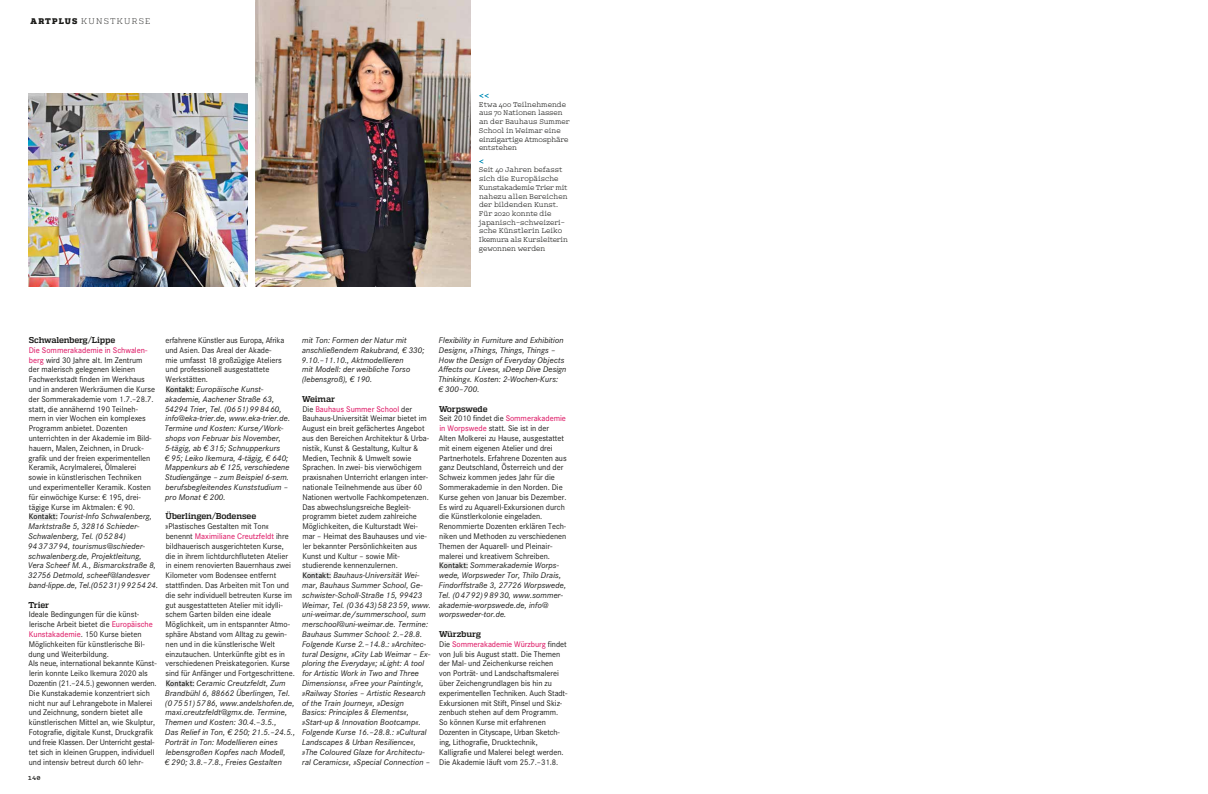
<style>
.page{position:relative;width:1208px;height:794px;background:#fff}
.page>*{position:absolute;margin:0;border:0;box-sizing:border-box;transform-origin:0 0}
.t1{font:8.5px/9.8px "Corporate S";letter-spacing:-.005em;color:#1a1a18}
.t2{font:italic 8.5px/9.8px "Corporate S";letter-spacing:-.005em;color:#1a1a18;scale:1.04 1}
.t3{font:700 8.5px "Quadon";letter-spacing:-.02em;color:#1a1a18}
.t4{font:300 8.2px/8.7px "Colon";color:#1a1a18}
.t5{font:300 8.2px "Quadon";letter-spacing:.15em;color:#1a1a18}
.t6{font:7px "Colon";color:#1a1a18}
.s1{font-weight:800}
.s2{font-weight:500;color:#de1d68}
.s3{font-weight:600;font-size:8.2px}
.s4{font-style:italic}
.s5{font-style:normal}
.s6{font-weight:600;font-style:normal;font-size:8.2px}
.s7{font-weight:500;font-style:normal;color:#de1d68}
</style>
<div class="page">
<img style="left:28px;top:94px;width:219px;height:192px">
<img style="left:256px;top:0;width:214px;height:286px">
<div style="left:29px;top:513px;width:29px;height:8px;background:#ececed"></div>
<div style="left:166px;top:385px;width:28px;height:8px;background:#ececed"></div>
<div style="left:166px;top:679px;width:28px;height:8px;background:#ececed"></div>
<div style="left:302px;top:572px;width:29px;height:7px;background:#ececed"></div>
<div style="left:439px;top:562px;width:29px;height:8px;background:#ececed"></div>
<svg style="left:479px;top:94px;width:9px;height:4px"></svg>
<p class="t5" style="left:31px;top:16px;width:121px"><span class="s1">ARTPLUS</span> KUNSTKURSE</p>
<p class="t4" style="left:479px;top:100px;width:92px">Etwa 400 Teilnehmende aus 70 Nationen lassen an der Bauhaus Summer<br>School in Weimar eine einzigartige Atmosphäre entstehen</p>
<p class="t4" style="left:479px;top:166px;width:91px">Seit 40 Jahren befasst sich die Europäische<br>Kunstakademie Trier mit nahezu allen Bereichen der bildenden Kunst.<br>Für 2020 konnte die japanisch-schweizeri&shy;sche Künstlerin Leiko<br>Ikemura als Kursleiterin gewonnen werden</p>
<p class="t3" style="left:29px;top:335px;width:88px">Schwalenberg/Lippe</p>
<p class="t1" style="left:28px;top:345px;width:132px"><span class="s2">Die Sommerakademie in Schwalen&shy;berg</span> wird 30 Jahre alt. Im Zentrum<br>der malerisch gelegenen kleinen Fachwerkstadt finden im Werkhaus<br>und in anderen Werkräumen die Kurse der Sommerakademie vom 1.7.–28.7. statt, die annähernd 190 Teilneh-<br>mern in vier Wochen ein komplexes Programm anbietet. Dozenten unterrichten in der Akademie im Bild&shy;hauern, Malen, Zeichnen, in Druck&shy;grafik und der freien experimentellen Keramik, Acrylmalerei, Ölmalerei<br>sowie in künstlerischen Techniken<br>und experimenteller Keramik. Kosten für einwöchige Kurse: € 195, drei&shy;tägige Kurse im Aktmalen: € 90.<br><span class="s3">Kontakt:</span> <span class="s4">Tourist-Info Schwalenberg, Marktstraße 5, 32816 Schieder-Schwalenberg, Tel. (05284)<br>9437 37 94, tourismus@schieder&shy;schwalenberg.de, Projektleitung, Vera Scheef M.A., Bismarckstraße 8, 32756 Detmold, scheef@landesver band-lippe.de, Tel.(05231)9925424.</span></p>
<p class="t3" style="left:28px;top:600px;width:22px">Trier</p>
<p class="t1" style="left:28px;top:610px;width:130px">Ideale Bedingungen für die künst&shy;lerische Arbeit bietet die <span class="s2">Europäische Kunstakademie</span>. 150 Kurse bieten Möglichkeiten für künstlerische Bil&shy;dung und Weiterbildung.<br>Als neue, international bekannte Künst&shy;lerin konnte Leiko Ikemura 2020 als Dozentin (21.–24.5.) gewonnen werden.<br>Die Kunstakademie konzentriert sich nicht nur auf Lehrangebote in Malerei und Zeichnung, sondern bietet alle künstlerischen Mittel an, wie Skulptur, Fotografie, digitale Kunst, Druckgrafik und freie Klassen. Der Unterricht gestal&shy;tet sich in kleinen Gruppen, individuell und intensiv betreut durch 60 lehr-</p>
<p class="t2" style="left:165px;top:335px;width:123px"><span class="s5">erfahrene Künstler aus Europa, Afrika und Asien. Das Areal der Akade-<br>mie umfasst 18 großzügige Ateliers und professionell ausgestattete<br>Werkstätten.<br></span><span class="s6">Kontakt:</span> Europäische Kunst&shy;akademie, Aachener Straße 63,<br>54294 Trier, Tel. (0651)998460, info@eka-trier.de, www.eka-trier.de.<br>Termine und Kosten: Kurse/Work&shy;shops von Februar bis November,<br>5-tägig, ab € 315; Schnupperkurs<br>€ 95; Leiko Ikemura, 4-tägig, € 640;<br>Mappenkurs ab € 125, verschiedene<br>Studiengänge – zum Beispiel 6-sem. berufsbegleitendes Kunststudium – pro Monat € 200.</p>
<p class="t3" style="left:166px;top:511px;width:92px">Überlingen/Bodensee</p>
<p class="t1" style="left:165px;top:521px;width:133px">»Plastisches Gestalten mit Ton« benennt <span class="s2">Maximiliane Creutzfeldt</span> ihre bildhauerisch ausgerichteten Kurse,<br>die in ihrem lichtdurchfluteten Atelier<br>in einem renovierten Bauernhaus zwei Kilometer vom Bodensee entfernt stattfinden. Das Arbeiten mit Ton und die sehr individuell betreuten Kurse im gut ausgestatteten Atelier mit idylli&shy;schem Garten bilden eine ideale Möglichkeit, um in entspannter Atmo&shy;sphäre Abstand vom Alltag zu gewin&shy;nen und in die künstlerische Welt einzutauchen. Unterkünfte gibt es in verschiedenen Preiskategorien. Kurse sind für Anfänger und Fortgeschrittene.<br><span class="s3">Kontakt:</span> <span class="s4">Ceramic Creutzfeldt, Zum Brandbühl 6, 88662 Überlingen, Tel. (07551)5786, www.andelshofen.de, maxi.creutzfeldt@gmx.de. Termine, Themen und Kosten: 30.4.–3.5.,<br>Das Relief in Ton, € 250; 21.5.–24.5., Porträt in Ton: Modellieren eines lebensgroßen Kopfes nach Modell,<br>€ 290; 3.8.–7.8., Freies Gestalten</span></p>
<p class="t2" style="left:302px;top:335px;width:120px">mit Ton: Formen der Natur mit anschließendem Rakubrand, € 330;<br>9.10.–11.10., Aktmodellieren<br>mit Modell: der weibliche Torso (lebensgroß), € 190.</p>
<p class="t3" style="left:302px;top:394px;width:34px">Weimar</p>
<p class="t2" style="left:302px;top:404px;width:126px"><span class="s5">Die</span> <span class="s7">Bauhaus Summer School</span> <span class="s5">der Bauhaus-Universität Weimar bietet im August ein breit gefächertes Angebot aus den Bereichen Architektur &amp; Urba&shy;nistik, Kunst &amp; Gestaltung, Kultur &amp; Medien, Technik &amp; Umwelt sowie Sprachen. In zwei- bis vierwöchigem praxisnahen Unterricht erlangen inter&shy;nationale Teilnehmende aus über 60<br>Nationen wertvolle Fachkompetenzen.<br>Das abwechslungsreiche Begleit&shy;programm bietet zudem zahlreiche Möglichkeiten, die Kulturstadt Wei&shy;mar – Heimat des Bauhauses und vie&shy;ler bekannter Persönlichkeiten aus Kunst und Kultur – sowie Mit&shy;studierende kennenzulernen.<br></span><span class="s6">Kontakt:</span> Bauhaus-Universität Wei&shy;mar, Bauhaus Summer School, Ge&shy;schwister-Scholl-Straße 15, 99423<br>Weimar, Tel. (03643)582359, www. uni-weimar.de/summerschool, sum merschool@uni-weimar.de. Termine:<br>Bauhaus Summer School: 2.–28.8.<br>Folgende Kurse 2.–14.8.: »Architec&shy;tural Design«, »City Lab Weimar – Ex&shy;ploring the Everyday«; »Light: A tool for Artistic Work in Two and Three Dimensions«, »Free your Painting!«, »Railway Stories – Artistic Research of the Train Journey«, »Design Basics: Principles &amp; Elements«, »Start-up &amp; Innovation Bootcamp«.<br>Folgende Kurse 16.–28.8.: »Cultural Landscapes &amp; Urban Resilience«, »The Coloured Glaze for Architectu&shy;ral Ceramics«, »Special Connection –</p>
<p class="t2" style="left:438px;top:335px;width:125px">Flexibility in Furniture and Exhibition<br>Design«, »Things, Things, Things –<br>How the Design of Everyday Objects<br>Affects our Lives«, »Deep Dive Design<br>Thinking«. Kosten: 2-Wochen-Kurs:<br>€ 300–700.</p>
<p class="t3" style="left:439px;top:404px;width:50px">Worpswede</p>
<p class="t1" style="left:438px;top:414px;width:130px">Seit 2010 findet die <span class="s2">Sommerakademie in Worpswede</span> statt. Sie ist in der Alten Molkerei zu Hause, ausgestattet mit einem eigenen Atelier und drei Partnerhotels. Erfahrene Dozenten aus ganz Deutschland, Österreich und der Schweiz kommen jedes Jahr für die Sommerakademie in den Norden. Die Kurse gehen von Januar bis Dezember.<br>Es wird zu Aquarell-Exkursionen durch die Künstlerkolonie eingeladen.<br>Renommierte Dozenten erklären Tech&shy;niken und Methoden zu verschiedenen Themen der Aquarell- und Pleinair&shy;malerei und kreativem Schreiben.<br><span class="s3">Kontakt:</span> <span class="s4">Sommerakademie Worps&shy;wede, Worpsweder Tor, Thilo Drais, Findorffstraße 3, 27726 Worpswede, Tel. (047 92) 98930, www.sommer&shy;akademie-worpswede.de, info@ worpsweder-tor.de.</span></p>
<p class="t3" style="left:439px;top:629px;width:43px">Würzburg</p>
<p class="t1" style="left:439px;top:639px;width:130px">Die <span class="s2">Sommerakademie Würzburg</span> findet von Juli bis August statt. Die Themen der Mal- und Zeichenkurse reichen<br>von Porträt- und Landschaftsmalerei über Zeichengrundlagen bis hin zu experimentellen Techniken. Auch Stadt-Exkursionen mit Stift, Pinsel und Skiz&shy;zenbuch stehen auf dem Programm.<br>So können Kurse mit erfahrenen Dozenten in Cityscape, Urban Sketch&shy;ing, Lithografie, Drucktechnik, Kalligrafie und Malerei belegt werden.<br>Die Akademie läuft vom 25.7.–31.8.</p>
<p class="t6" style="left:28px;top:774px;width:14px">140</p>
</div>
